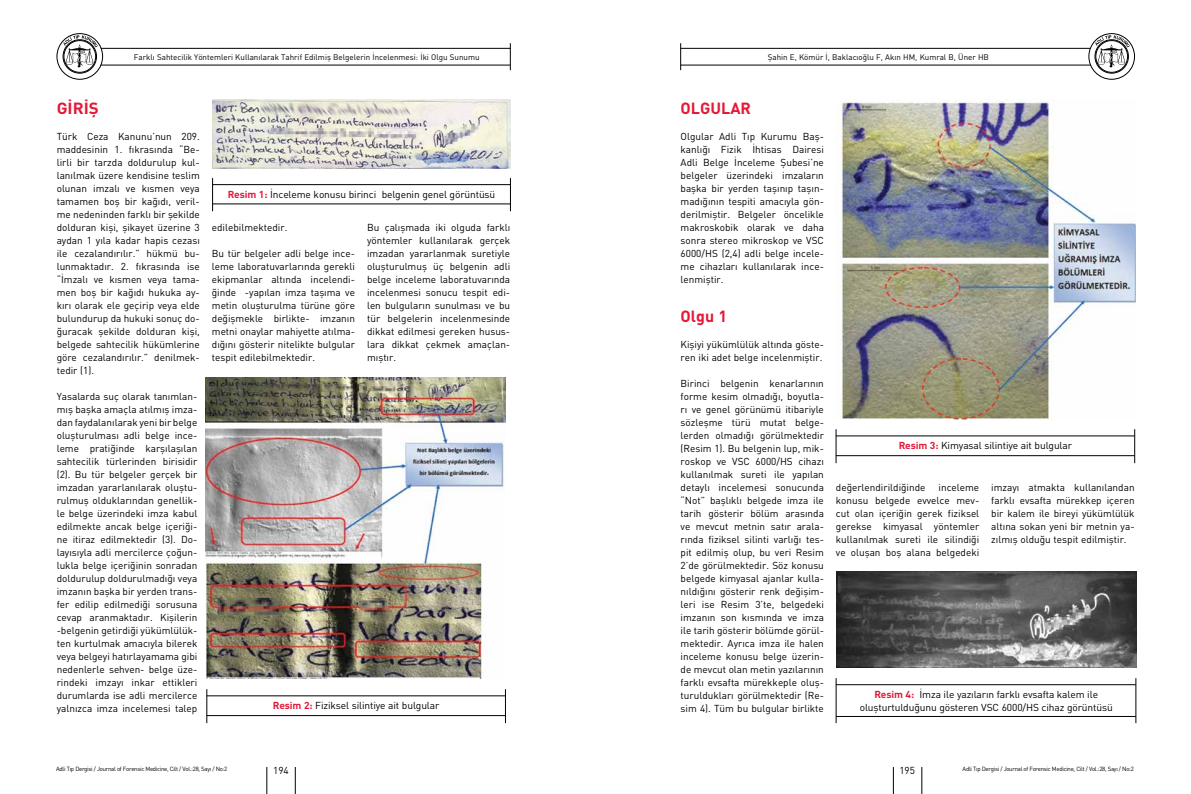
<style>
.page{position:relative;width:1191px;height:794px;background:#fff}
.page>*{position:absolute;margin:0;border:0;box-sizing:border-box;transform-origin:0 0}
.t1{font:700 16px "DIN";color:#e31837}
.t2{font:700 16px "DIN";color:#e31837;scale:1.05 1}
.t3{font:10px/13px "DIN";color:#000;text-align:justify}
.t4{font:8px "DIN";color:#000}
.t5{font:6px "DIN";letter-spacing:-.045em;color:#000}
.s1{font-weight:700;color:#e31837}
</style>
<div class="page">
<hr style="left:680px;top:65px;width:419px;height:1px;background:#000">
<hr style="left:680px;top:48px;width:419px;height:1px;background:#000">
<svg style="left:680px;top:43px;width:1px;height:27px"></svg>
<svg style="left:510px;top:43px;width:1px;height:27px"></svg>
<hr style="left:91px;top:65px;width:419px;height:1px;background:#000">
<hr style="left:91px;top:48px;width:419px;height:1px;background:#000">
<svg style="left:1088px;top:34px;width:46px;height:45px"></svg>
<div style="left:1094px;top:39px;width:34px;height:34px;border:1px solid #000;border-radius:50%"></div>
<div style="left:1088px;top:33px;width:46px;height:47px;border:1px solid #000;border-radius:50%"></div>
<div style="left:1095px;top:40px;width:32px;height:33px;border:1px solid #000;border-radius:50%"></div>
<svg style="left:1095px;top:35px;width:35px;height:32px"></svg>
<svg style="left:57px;top:34px;width:45px;height:45px"></svg>
<div style="left:57px;top:33px;width:46px;height:47px;border:1px solid #000;border-radius:50%"></div>
<div style="left:64px;top:40px;width:32px;height:33px;border:1px solid #000;border-radius:50%"></div>
<svg style="left:63px;top:35px;width:35px;height:32px"></svg>
<svg style="left:893px;top:767px;width:1px;height:27px"></svg>
<svg style="left:921px;top:767px;width:1px;height:27px"></svg>
<svg style="left:267px;top:767px;width:1px;height:27px"></svg>
<svg style="left:295px;top:767px;width:1px;height:27px"></svg>
<hr style="left:510px;top:178px;width:1px;height:33px;background:#000">
<hr style="left:212px;top:184px;width:299px;height:1px;background:#000">
<hr style="left:212px;top:178px;width:1px;height:33px;background:#000">
<hr style="left:212px;top:204px;width:299px;height:1px;background:#000">
<img style="left:212px;top:99px;width:298px;height:69px">
<hr style="left:1135px;top:678px;width:1px;height:45px;background:#000">
<hr style="left:836px;top:684px;width:299px;height:1px;background:#000">
<hr style="left:836px;top:678px;width:1px;height:45px;background:#000">
<hr style="left:836px;top:716px;width:299px;height:1px;background:#000">
<img style="left:836px;top:571px;width:300px;height:97px">
<hr style="left:505px;top:689px;width:1px;height:34px;background:#000">
<hr style="left:207px;top:695px;width:298px;height:1px;background:#000">
<hr style="left:207px;top:689px;width:1px;height:34px;background:#000">
<hr style="left:207px;top:715px;width:298px;height:1px;background:#000">
<img style="left:206px;top:377px;width:300px;height:301px">
<hr style="left:1134px;top:429px;width:1px;height:34px;background:#000">
<hr style="left:836px;top:436px;width:298px;height:1px;background:#000">
<hr style="left:836px;top:429px;width:1px;height:34px;background:#000">
<hr style="left:836px;top:455px;width:298px;height:1px;background:#000">
<img style="left:835px;top:100px;width:300px;height:320px">
<p class="t4" style="left:134px;top:52px;width:347px">Farklı Sahtecilik Yöntemleri Kullanılarak Tahrif Edilmiş Belgelerin İncelenmesi: İki Olgu Sunumu</p>
<p class="t4" style="left:767px;top:52px;width:223px">Şahin E, Kömür İ, Baklacıoğlu F, Akın HM, Kumral B, Üner HB</p>
<h1 class="t2" style="left:57px;top:98px;width:42px">GİRİŞ</h1>
<p class="t3" style="left:57px;top:130px;width:145px">Türk Ceza Kanunu’nun 209. maddesinin 1. fıkrasında “Be&shy;lirli bir tarzda doldurulup kul&shy;lanılmak üzere kendisine teslim olunan imzalı ve kısmen veya tamamen boş bir kağıdı, veril&shy;me nedeninden farklı bir şekilde dolduran kişi, şikayet üzerine 3 aydan 1 yıla kadar hapis cezası ile cezalandırılır.” hükmü bu&shy;lunmaktadır. 2. fıkrasında ise “İmzalı ve kısmen veya tama&shy;men boş bir kağıdı hukuka ay&shy;kırı olarak ele geçirip veya elde bulundurup da hukuki sonuç do&shy;ğuracak şekilde dolduran kişi, belgede sahtecilik hükümlerine göre cezalandırılır.” denilmek&shy;tedir (1).</p>
<p class="t3" style="left:57px;top:390px;width:142px">Yasalarda suç olarak tanımlan&shy;mış başka amaçla atılmış imza&shy;dan faydalanılarak yeni bir belge oluşturulması adli belge ince&shy;leme pratiğinde karşılaşılan sahtecilik türlerinden birisidir (2). Bu tür belgeler gerçek bir imzadan yararlanılarak oluştu&shy;rulmuş olduklarından genellik&shy;le belge üzerindeki imza kabul edilmekte ancak belge içeriği&shy;ne itiraz edilmektedir (3). Do&shy;layısıyla adli mercilerce çoğun&shy;lukla belge içeriğinin sonradan doldurulup doldurulmadığı veya imzanın başka bir yerden trans&shy;fer edilip edilmediği sorusuna cevap aranmaktadır. Kişilerin -belgenin getirdiği yükümlülük&shy;ten kurtulmak amacıyla bilerek veya belgeyi hatırlayamama gibi nedenlerle sehven- belge üze&shy;rindeki imzayı inkar ettikleri durumlarda ise adli mercilerce yalnızca imza incelemesi talep</p>
<h1 class="t1" style="left:680px;top:98px;width:72px">OLGULAR</h1>
<p class="t3" style="left:680px;top:130px;width:145px">Olgular Adli Tıp Kurumu Baş&shy;kanlığı Fizik İhtisas Dairesi Adli Belge İnceleme Şubesi’ne belgeler üzerindeki imzaların başka bir yerden taşınıp taşın&shy;madığının tespiti amacıyla gön&shy;derilmiştir. Belgeler öncelikle makroskobik olarak ve daha sonra stereo mikroskop ve VSC 6000/HS (2,4) adli belge incele&shy;me cihazları kullanılarak ince&shy;lenmiştir.</p>
<h1 class="t1" style="left:680px;top:306px;width:48px">Olgu 1</h1>
<p class="t3" style="left:680px;top:338px;width:145px">Kişiyi yükümlülük altında göste&shy;ren iki adet belge incelenmiştir.</p>
<p class="t3" style="left:680px;top:377px;width:145px">Birinci belgenin kenarlarının forme kesim olmadığı, boyutla&shy;rı ve genel görünümü itibariyle sözleşme türü mutat belge&shy;lerden olmadığı görülmektedir (Resim 1). Bu belgenin lup, mik&shy;roskop ve VSC 6000/HS cihazı kullanılmak sureti ile yapılan detaylı incelemesi sonucunda “Not” başlıklı belgede imza ile tarih gösterir bölüm arasında ve mevcut metnin satır arala&shy;rında fiziksel silinti varlığı tes&shy;pit edilmiş olup, bu veri Resim 2’de görülmektedir. Söz konusu belgede kimyasal ajanlar kulla&shy;nıldığını gösterir renk değişim&shy;leri ise Resim 3’te, belgedeki imzanın son kısmında ve imza ile tarih gösterir bölümde görül&shy;mektedir. Ayrıca imza ile halen inceleme konusu belge üzerin&shy;de mevcut olan metin yazılarının farklı evsafta mürekkeple oluş&shy;turuldukları görülmektedir (Re&shy;sim 4). Tüm bu bulgular birlikte</p>
<p class="t3" style="left:228px;top:187px;width:269px"><span class="s1">Resim 1:</span> İnceleme konusu birinci belgenin genel görüntüsü</p>
<p class="t3" style="left:367px;top:221px;width:145px">Bu çalışmada iki olguda farklı yöntemler kullanılarak gerçek imzadan yararlanmak suretiyle oluşturulmuş üç belgenin adli belge inceleme laboratuvarında incelenmesi sonucu tespit edi&shy;len bulguların sunulması ve bu tür belgelerin incelenmesinde dikkat edilmesi gereken husus&shy;lara dikkat çekmek amaçlan&shy;mıştır.</p>
<p class="t3" style="left:212px;top:221px;width:77px">edilebilmektedir.</p>
<p class="t3" style="left:212px;top:247px;width:145px">Bu tür belgeler adli belge ince&shy;leme laboratuvarlarında gerekli ekipmanlar altında incelendi&shy;ğinde -yapılan imza taşıma ve metin oluşturulma türüne göre değişmekle birlikte- imzanın metni onaylar mahiyette atılma&shy;dığını gösterir nitelikte bulgular tespit edilebilmektedir.</p>
<p class="t3" style="left:898px;top:439px;width:175px"><span class="s1">Resim 3:</span> Kimyasal silintiye ait bulgular</p>
<p class="t3" style="left:836px;top:481px;width:91px">değerlendirildiğinde</p>
<p class="t3" style="left:836px;top:481px;width:145px;text-indent:103px">inceleme konusu belgede evvelce mev&shy;cut olan içeriğin gerek fiziksel gerekse kimyasal yöntemler kullanılmak sureti ile silindiği ve oluşan boş alana belgedeki</p>
<p class="t3" style="left:991px;top:481px;width:145px">imzayı atmakta kullanılandan farklı evsafta mürekkep içeren bir kalem ile bireyi yükümlülük altına sokan yeni bir metnin ya&shy;zılmış olduğu tespit edilmiştir.</p>
<p class="t3" style="left:874px;top:687px;width:225px"><span class="s1">Resim 4:</span> İmza ile yazıların farklı evsafta kalem ile</p>
<p class="t3" style="left:273px;top:698px;width:168px"><span class="s1">Resim 2:</span> Fiziksel silintiye ait bulgular</p>
<p class="t3" style="left:859px;top:700px;width:254px">oluşturtulduğunu gösteren VSC 6000/HS cihaz görüntüsü</p>
<p class="t5" style="left:56px;top:765px;width:173px">Adli Tıp Dergisi / Journal of Forensic Medicine, Cilt / Vol.:28, Sayı / No:2</p>
<p class="t5" style="left:962px;top:765px;width:173px">Adli Tıp Dergisi / Journal of Forensic Medicine, Cilt / Vol.:28, Sayı / No:2</p>
<p class="t3" style="left:273px;top:764px;width:17px">194</p>
<p class="t3" style="left:899px;top:764px;width:17px">195</p>
</div>
